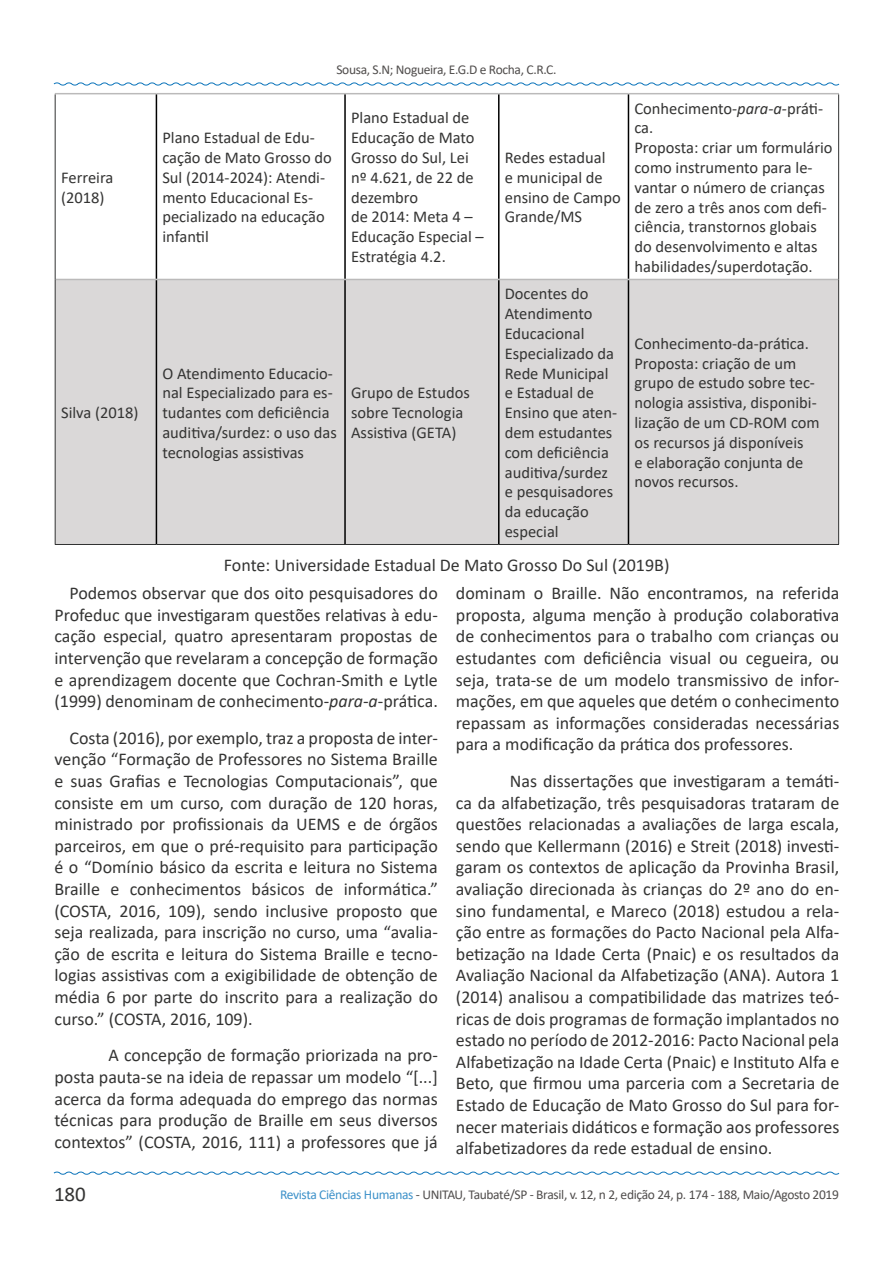
<style>
.page{position:relative;width:893px;height:1263px;background:#fff}
.page>*{position:absolute;margin:0;border:0;box-sizing:border-box;transform-origin:0 0}
.t1{font:21px "Calibri";color:#343433}
.t2{font:18px/21.6px "Calibri";color:#343433;text-align:justify}
.t3{font:16.5px/19.8px "Calibri";color:#343433}
.t4{font:13.5px "Calibri";letter-spacing:-.025em;color:#504d4c}
.s1{font-style:italic}
.s2{color:#3d91c9}
</style>
<div class="page">
<svg style="left:53px;top:1171px;width:787px;height:4px"></svg>
<svg style="left:53px;top:82px;width:787px;height:4px"></svg>
<svg style="left:56px;top:94px;width:782px;height:185px"></svg>
<div style="left:56px;top:280px;width:782px;height:264px;background:#dad8d8"></div>
<hr style="left:55px;top:93px;width:101px;height:1px;background:#bbbaba">
<hr style="left:156px;top:93px;width:189px;height:1px;background:#bbbaba">
<hr style="left:345px;top:93px;width:154px;height:1px;background:#bbbaba">
<hr style="left:499px;top:93px;width:129px;height:1px;background:#bbbaba">
<hr style="left:628px;top:93px;width:211px;height:1px;background:#bbbaba">
<hr style="left:56px;top:279px;width:100px;height:1px;background:#bbbaba">
<hr style="left:156px;top:279px;width:189px;height:1px;background:#bbbaba">
<hr style="left:345px;top:279px;width:154px;height:1px;background:#bbbaba">
<hr style="left:499px;top:279px;width:129px;height:1px;background:#bbbaba">
<hr style="left:628px;top:279px;width:210px;height:1px;background:#bbbaba">
<hr style="left:55px;top:94px;width:1px;height:185px;background:#313232">
<hr style="left:838px;top:94px;width:1px;height:185px;background:#313232">
<hr style="left:55px;top:279px;width:1px;height:265px;background:#313232">
<hr style="left:838px;top:279px;width:1px;height:265px;background:#313232">
<hr style="left:55px;top:544px;width:101px;height:1px;background:#313232">
<hr style="left:156px;top:544px;width:189px;height:1px;background:#313232">
<hr style="left:345px;top:544px;width:154px;height:1px;background:#313232">
<hr style="left:499px;top:544px;width:129px;height:1px;background:#313232">
<hr style="left:628px;top:544px;width:211px;height:1px;background:#313232">
<hr style="left:156px;top:94px;width:1px;height:185px;background:#000">
<hr style="left:344px;top:94px;width:2px;height:185px;background:#000">
<hr style="left:498px;top:94px;width:2px;height:185px;background:#000">
<hr style="left:628px;top:94px;width:1px;height:185px;background:#000">
<hr style="left:156px;top:280px;width:1px;height:264px;background:#000">
<hr style="left:344px;top:280px;width:2px;height:264px;background:#000">
<hr style="left:498px;top:280px;width:2px;height:264px;background:#000">
<hr style="left:628px;top:280px;width:1px;height:264px;background:#000">
<p class="t3" style="left:61px;top:167px;width:54px">Ferreira (2018)</p>
<p class="t3" style="left:61px;top:402px;width:79px">Silva (2018)</p>
<p class="t4" style="left:336px;top:60px;width:222px">Sousa, S.N; Nogueira, E.G.D e Rocha, C.R.C.</p>
<p class="t3" style="left:162px;top:127px;width:171px">Plano Estadual de Edu&shy;cação de Mato Grosso do<br>Sul (2014-2024): Atendi&shy;mento Educacional Es&shy;pecializado na educação infantil</p>
<p class="t3" style="left:351px;top:108px;width:134px">Plano Estadual de<br>Educação de Mato<br>Grosso do Sul, Lei nº 4.621, de 22 de dezembro<br>de 2014: Meta 4 –<br>Educação Especial –<br>Estratégia 4.2.</p>
<p class="t3" style="left:162px;top:363px;width:176px">O Atendimento Educacio&shy;nal Especializado para es&shy;tudantes com deficiência auditiva/surdez: o uso das tecnologias assistivas</p>
<p class="t3" style="left:351px;top:383px;width:120px">Grupo de Estudos sobre Tecnologia<br>Assistiva (GETA)</p>
<p class="t3" style="left:505px;top:147px;width:118px">Redes estadual<br>e municipal de ensino de Campo<br>Grande/MS</p>
<p class="t3" style="left:505px;top:284px;width:114px">Docentes do<br>Atendimento<br>Educacional<br>Especializado da<br>Rede Municipal e Estadual de<br>Ensino que aten&shy;dem estudantes com deficiência auditiva/surdez e pesquisadores da educação especial</p>
<p class="t3" style="left:634px;top:98px;width:200px">Conhecimento-<span class="s1">para-a-</span>práti&shy;ca.<br>Proposta: criar um formulário como instrumento para le&shy;vantar o número de crianças de zero a três anos com defi&shy;ciência, transtornos globais do desenvolvimento e altas habilidades/superdotação.</p>
<p class="t3" style="left:634px;top:333px;width:187px">Conhecimento-da-prática.<br>Proposta: criação de um grupo de estudo sobre tec&shy;nologia assistiva, disponibi&shy;lização de um CD-ROM com os recursos já disponíveis<br>e elaboração conjunta de novos recursos.</p>
<p class="t2" style="left:224px;top:554px;width:447px">Fonte: Universidade Estadual De Mato Grosso Do Sul (2019B)</p>
<p class="t2" style="left:54px;top:582px;width:385px;text-indent:15px">Podemos observar que dos oito pesquisadores do Profeduc que investigaram questões relativas à edu&shy;cação especial, quatro apresentaram propostas de intervenção que revelaram a concepção de formação e aprendizagem docente que Cochran-Smith e Lytle (1999) denominam de conhecimento-<span class="s1">para-a</span>-prática.</p>
<p class="t2" style="left:54px;top:727px;width:385px;text-indent:15px">Costa (2016), por exemplo, traz a proposta de inter&shy;venção “Formação de Professores no Sistema Braille e suas Grafias e Tecnologias Computacionais”, que consiste em um curso, com duração de 120 horas, ministrado por profissionais da UEMS e de órgãos parceiros, em que o pré-requisito para participação é o “Domínio básico da escrita e leitura no Sistema Braille e conhecimentos básicos de informática.” (COSTA, 2016, 109), sendo inclusive proposto que seja realizada, para inscrição no curso, uma “avalia&shy;ção de escrita e leitura do Sistema Braille e tecno&shy;logias assistivas com a exigibilidade de obtenção de média 6 por parte do inscrito para a realização do curso.” (COSTA, 2016, 109).</p>
<p class="t2" style="left:54px;top:1044px;width:385px;text-indent:54px">A concepção de formação priorizada na pro&shy;posta pauta-se na ideia de repassar um modelo “[...] acerca da forma adequada do emprego das normas técnicas para produção de Braille em seus diversos contextos” (COSTA, 2016, 111) a professores que já</p>
<p class="t2" style="left:456px;top:582px;width:385px">dominam o Braille. Não encontramos, na referida proposta, alguma menção à produção colaborativa de conhecimentos para o trabalho com crianças ou estudantes com deficiência visual ou cegueira, ou seja, trata-se de um modelo transmissivo de infor&shy;mações, em que aqueles que detém o conhecimento repassam as informações consideradas necessárias para a modificação da prática dos professores.</p>
<p class="t2" style="left:456px;top:770px;width:385px;text-indent:54px">Nas dissertações que investigaram a temáti&shy;ca da alfabetização, três pesquisadoras trataram de questões relacionadas a avaliações de larga escala, sendo que Kellermann (2016) e Streit (2018) investi&shy;garam os contextos de aplicação da Provinha Brasil, avaliação direcionada às crianças do 2º ano do en&shy;sino fundamental, e Mareco (2018) estudou a rela&shy;ção entre as formações do Pacto Nacional pela Alfa&shy;betização na Idade Certa (Pnaic) e os resultados da Avaliação Nacional da Alfabetização (ANA). Autora 1 (2014) analisou a compatibilidade das matrizes teó&shy;ricas de dois programas de formação implantados no estado no período de 2012-2016: Pacto Nacional pela Alfabetização na Idade Certa (Pnaic) e Instituto Alfa e Beto, que firmou uma parceria com a Secretaria de Estado de Educação de Mato Grosso do Sul para for&shy;necer materiais didáticos e formação aos professores alfabetizadores da rede estadual de ensino.</p>
<p class="t1" style="left:54px;top:1179px;width:33px">180</p>
<p class="t4" style="left:280px;top:1185px;width:560px"><span class="s2">Revista Ciências Humanas</span> - UNITAU, Taubaté/SP - Brasil, v. 12, n 2, edição 24, p. 174 - 188, Maio/Agosto 2019</p>
</div>
